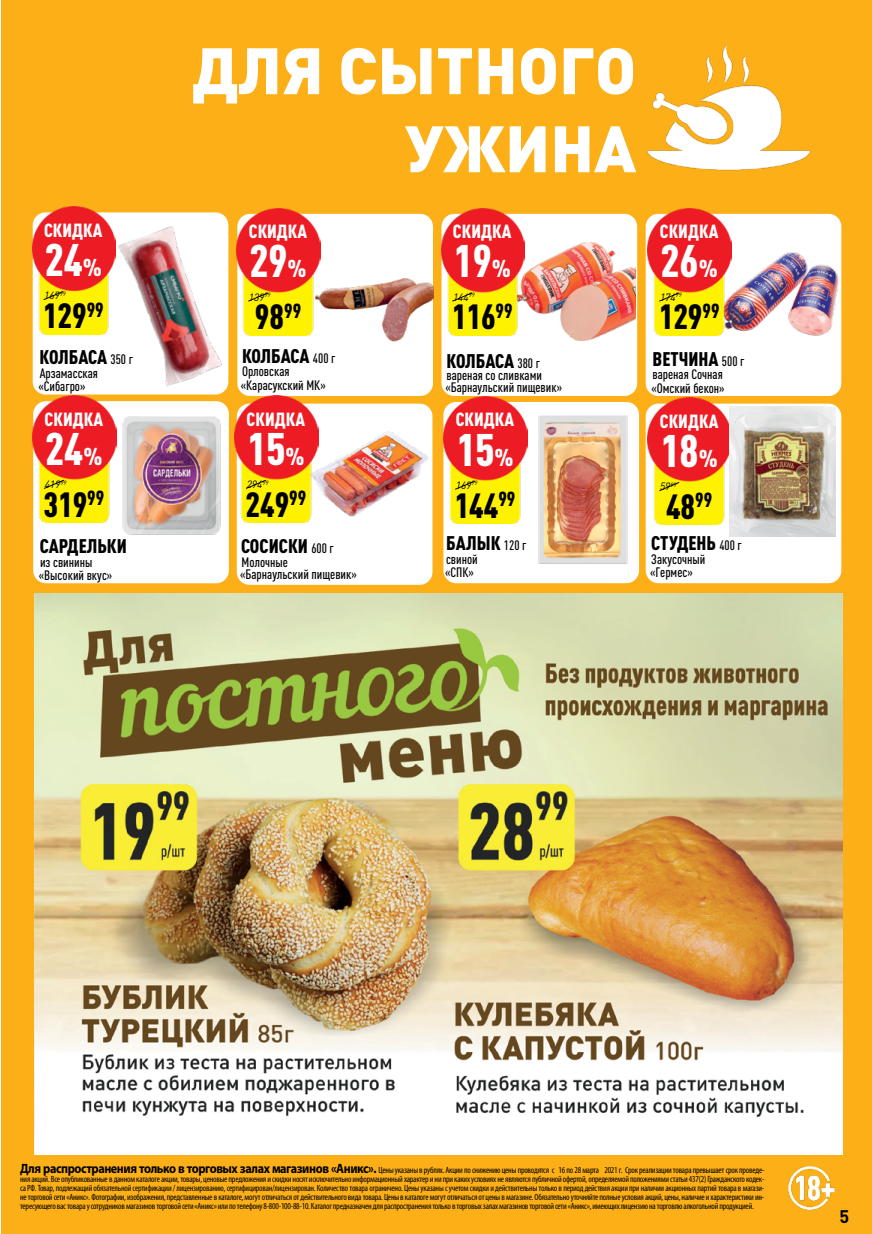
<style>
.page{position:relative;width:872px;height:1234px;background:#fff}
.page>*{position:absolute;margin:0;border:0;box-sizing:border-box;transform-origin:0 0}
.t1{font:900 64.5px/78px "DIN Pro";color:#fff;text-align:right}
.t2{font:900 condensed 45px "DIN Pro";color:#fff}
.t3{font:900 condensed 34.5px "DIN Pro";color:#000}
.t4{font:900 condensed 19.5px "DIN Pro";color:#000}
.t5{font:900 condensed 18.75px "DIN Pro";color:#fff}
.t6{font:700 18px "DIN Pro";color:#000}
.t7{font:500 condensed 13.5px/13.5px "DIN Pro";color:#000}
.t8{font:italic 10.5px "DIN Pro";color:#000}
.t9{font:condensed 9px/9px "Myriad Pro";letter-spacing:-.025em;color:#000;text-align:justify}
.s1{font-size:24px}
.s2{font-weight:500;font-size:13.5px}
.s3{font-weight:700;font-stretch:normal;font-size:13.5px}
</style>
<div class="page">
<div style="left:1px;top:0;width:871px;height:1233px;background:#fcaf17"></div>
<img style="left:788px;top:1166px;width:47px;height:44px">
<div style="left:443px;top:402px;width:196px;height:181px;background:#fff;border-radius:13px"></div>
<img style="left:444px;top:396px;width:83px;height:127px">
<svg style="left:454px;top:480px;width:21px;height:10px"></svg>
<div style="left:237px;top:214px;width:196px;height:182px;background:#fff;border-radius:13px"></div>
<div style="left:645px;top:403px;width:196px;height:180px;background:#fff;border-radius:13px"></div>
<img style="left:648px;top:397px;width:83px;height:128px">
<svg style="left:659px;top:481px;width:20px;height:10px"></svg>
<img style="left:237px;top:208px;width:83px;height:127px">
<svg style="left:248px;top:292px;width:21px;height:10px"></svg>
<img style="left:315px;top:276px;width:118px;height:66px">
<div style="left:645px;top:214px;width:196px;height:182px;background:#fff;border-radius:13px"></div>
<div style="left:33px;top:212px;width:195px;height:182px;background:#fff;border-radius:13px"></div>
<div style="left:33px;top:401px;width:196px;height:182px;background:#fff;border-radius:13px"></div>
<img style="left:731px;top:252px;width:108px;height:84px">
<img style="left:118px;top:215px;width:108px;height:176px">
<div style="left:441px;top:214px;width:196px;height:182px;background:#fff;border-radius:13px"></div>
<img style="left:525px;top:243px;width:110px;height:98px">
<img style="left:647px;top:45px;width:164px;height:126px">
<img style="left:441px;top:208px;width:84px;height:127px">
<svg style="left:452px;top:292px;width:21px;height:10px"></svg>
<img style="left:648px;top:208px;width:83px;height:127px">
<svg style="left:659px;top:292px;width:20px;height:10px"></svg>
<img style="left:32px;top:206px;width:84px;height:128px">
<svg style="left:43px;top:291px;width:21px;height:9px"></svg>
<img style="left:33px;top:395px;width:83px;height:127px">
<svg style="left:43px;top:479px;width:21px;height:10px"></svg>
<div style="left:237px;top:403px;width:195px;height:181px;background:#fff;border-radius:13px"></div>
<img style="left:318px;top:426px;width:111px;height:91px">
<img style="left:235px;top:395px;width:83px;height:127px">
<svg style="left:245px;top:479px;width:21px;height:10px"></svg>
<img style="left:114px;top:411px;width:107px;height:124px">
<img style="left:730px;top:406px;width:105px;height:130px">
<img style="left:34px;top:593px;width:808px;height:560px">
<img style="left:538px;top:415px;width:90px;height:149px">
<h3 class="t5" style="left:44px;top:215px;width:60px">СКИДКА</h3>
<h2 class="t2" style="left:45px;top:225px;width:59px">24<span class="s1">%</span></h2>
<p class="t8" style="left:44px;top:287px;width:23px">169<sup>99</sup></p>
<h3 class="t3" style="left:43px;top:289px;width:62px">129<sup>99</sup></h3>
<h3 class="t4" style="left:40px;top:342px;width:95px">КОЛБАСА <span class="s2">350 г</span></h3>
<h3 class="t7" style="left:38px;top:365px;width:61px">Арзамасская «Сибагро»</h3>
<h3 class="t5" style="left:45px;top:404px;width:60px">СКИДКА</h3>
<h2 class="t2" style="left:45px;top:413px;width:59px">24<span class="s1">%</span></h2>
<p class="t8" style="left:45px;top:476px;width:23px">419<sup>99</sup></p>
<h3 class="t3" style="left:43px;top:477px;width:62px">319<sup>99</sup></h3>
<h3 class="t4" style="left:40px;top:531px;width:89px">САРДЕЛЬКИ</h3>
<h3 class="t7" style="left:39px;top:554px;width:75px">из свинины «Высокий вкус»</h3>
<h1 class="t1" style="left:192px;top:23px;width:445px">ДЛЯ СЫТНОГО<br>УЖИНА</h1>
<h3 class="t5" style="left:249px;top:217px;width:60px">СКИДКА</h3>
<h2 class="t2" style="left:249px;top:226px;width:59px">29<span class="s1">%</span></h2>
<h3 class="t5" style="left:453px;top:217px;width:60px">СКИДКА</h3>
<h2 class="t2" style="left:453px;top:226px;width:59px">19<span class="s1">%</span></h2>
<h3 class="t5" style="left:660px;top:217px;width:60px">СКИДКА</h3>
<h2 class="t2" style="left:660px;top:226px;width:59px">26<span class="s1">%</span></h2>
<p class="t8" style="left:249px;top:289px;width:23px">139<sup>99</sup></p>
<p class="t8" style="left:453px;top:289px;width:23px">144<sup>99</sup></p>
<p class="t8" style="left:660px;top:289px;width:23px">174<sup>99</sup></p>
<h3 class="t3" style="left:255px;top:290px;width:48px">98<sup>99</sup></h3>
<h3 class="t3" style="left:452px;top:290px;width:62px">116<sup>99</sup></h3>
<h3 class="t3" style="left:658px;top:290px;width:62px">129<sup>99</sup></h3>
<h3 class="t4" style="left:242px;top:341px;width:95px">КОЛБАСА <span class="s2">400 г</span></h3>
<h3 class="t7" style="left:241px;top:364px;width:86px">Орловская «Карасукский МК»</h3>
<h3 class="t4" style="left:446px;top:346px;width:95px">КОЛБАСА <span class="s2">380 г</span></h3>
<h3 class="t7" style="left:445px;top:368px;width:118px;line-height:12px">вареная со сливками «Барнаульский пищевик»</h3>
<h3 class="t4" style="left:652px;top:344px;width:93px">ВЕТЧИНА <span class="s2">500 г</span></h3>
<h3 class="t7" style="left:651px;top:366px;width:75px">вареная Сочная «Омский бекон»</h3>
<h3 class="t5" style="left:247px;top:404px;width:60px">СКИДКА</h3>
<h2 class="t2" style="left:247px;top:413px;width:59px">15<span class="s1">%</span></h2>
<h3 class="t5" style="left:456px;top:405px;width:60px">СКИДКА</h3>
<h2 class="t2" style="left:456px;top:414px;width:59px">15<span class="s1">%</span></h2>
<h3 class="t5" style="left:660px;top:406px;width:60px">СКИДКА</h3>
<h2 class="t2" style="left:660px;top:416px;width:59px">18<span class="s1">%</span></h2>
<p class="t8" style="left:247px;top:476px;width:23px">294<sup>99</sup></p>
<h3 class="t3" style="left:245px;top:477px;width:62px">249<sup>99</sup></h3>
<p class="t8" style="left:456px;top:477px;width:23px">169<sup>99</sup></p>
<h3 class="t3" style="left:454px;top:478px;width:62px">144<sup>99</sup></h3>
<p class="t8" style="left:660px;top:478px;width:18px">59<sup>99</sup></p>
<h3 class="t3" style="left:666px;top:479px;width:48px">48<sup>99</sup></h3>
<h3 class="t4" style="left:241px;top:531px;width:94px">СОСИСКИ <span class="s2">600 г</span></h3>
<h3 class="t7" style="left:240px;top:554px;width:118px;line-height:12px">Молочные «Барнаульский пищевик»</h3>
<h3 class="t4" style="left:446px;top:528px;width:82px">БАЛЫК <span class="s2">120 г</span></h3>
<h3 class="t7" style="left:445px;top:551px;width:34px">свиной «СПК»</h3>
<h3 class="t4" style="left:651px;top:528px;width:92px">СТУДЕНЬ <span class="s2">400 г</span></h3>
<h3 class="t7" style="left:650px;top:551px;width:57px">Закусочный «Гермес»</h3>
<p class="t9" style="left:20px;top:1164px;width:746px"><span class="s3">Для распространения только в торговых залах магазинов «Аникс».</span> Цены указаны в рублях. Акции по снижению цены проводятся с 16 по 28 марта 2021 г. Срок реализации товара превышает срок проведе&shy;ния акций. Все опубликованные в данном каталоге акции, товары, ценовые предложения и скидки носят исключительно информационный характер и ни при каких условиях не являются публичной офертой, определяемой положениями статьи 437(2) Гражданского кодек&shy;са РФ. Товар, подлежащий обязательной сертификации / лицензированию, сертифицирован/лицензирован. Количество товара ограничено. Цены указаны с учетом скидки и действительны только в период действия акции при наличии акционных партий товара в магази&shy;не торговой сети «Аникс». Фотографии, изображения, представленные в каталоге, могут отличаться от действительного вида товара. Цены в каталоге могут отличаться от цены в магазине. Обязательно уточняйте полные условия акций, цены, наличие и характеристики ин&shy;тересующего вас товара у сотрудников магазинов торговой сети «Аникс» или по телефону 8-800-100-88-10. Каталог предназначен для распространения только в торговых залах магазинов торговой сети «Аникс», имеющих лицензию на торговлю алкогольной продукцией.</p>
<h3 class="t6" style="left:839px;top:1200px;width:11px">5</h3>
</div>
